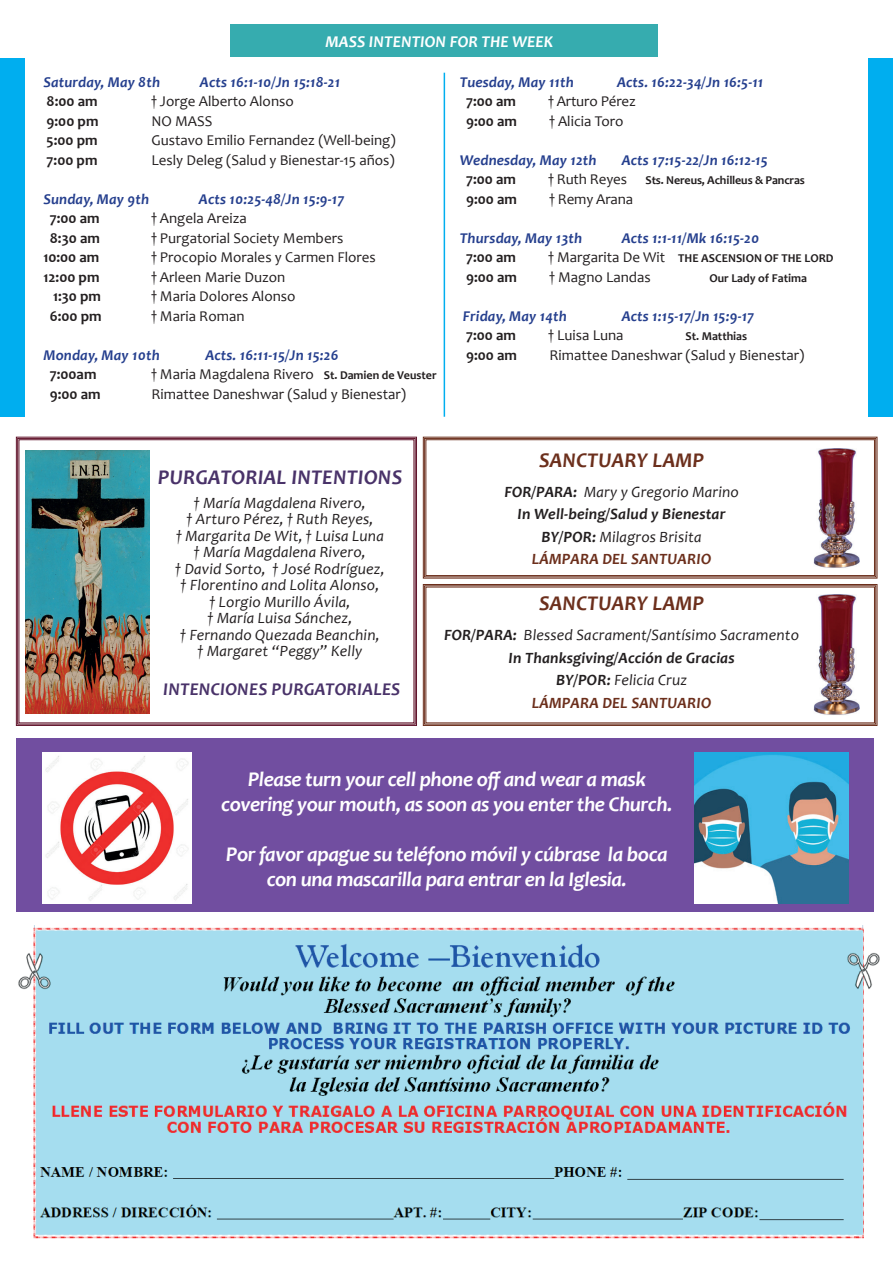
<style>
.page{position:relative;width:893px;height:1263px;background:#fff}
.page>*{position:absolute;margin:0;border:0;box-sizing:border-box;transform-origin:0 0}
.t1{font:italic 700 21px/25.2px "Candara";letter-spacing:-.02em;color:#fff;text-align:center}
.t2{font:italic 700 21px "Candara";letter-spacing:.01em;color:#6c2f1c}
.t3{font:italic 700 21px "Candara";letter-spacing:.01em;color:#493269}
.t4{font:italic 700 18px "Candara";letter-spacing:.01em;color:#493269}
.t5{font:italic 700 16.5px "Candara";color:#fff}
.t6{font:italic 15.75px/16.5px "Candara";letter-spacing:.01em;color:#231f20;text-align:center}
.t7{font:italic 700 15.75px/22.5px "Candara";letter-spacing:.01em;color:#231f20;text-align:center}
.t8{font:15px "Candara";color:#231f20}
.t9{font:italic 700 15px "Candara";letter-spacing:.01em;color:#253f8e}
.t10{font:700 15px "Candara";color:#231f20}
.t11{font:700 12px "Candara";color:#231f20}
.s1{font-weight:700;font-size:12px}
.s2{font-weight:400;font-size:15px}
.s3{font-weight:400}
.s4{color:#6c2f1c}
.s5{font-weight:700}
.s6{font-weight:700;color:#6c2f1c}
</style>
<div class="page">
<div style="left:230px;top:24px;width:427px;height:33px;background:#36acaf"></div>
<div style="left:0;top:59px;width:25px;height:358px;background:#00aeef"></div>
<div style="left:868px;top:59px;width:25px;height:358px;background:#00aeef"></div>
<hr style="left:444px;top:73px;width:1px;height:344px;background:#00aeef">
<svg style="left:16px;top:437px;width:401px;height:289px"></svg>
<div style="left:17px;top:438px;width:399px;height:287px;border:1px solid #61142b"></div>
<img style="left:26px;top:451px;width:124px;height:262px">
<div style="left:16px;top:738px;width:858px;height:174px;background:#714ea0"></div>
<img style="left:18px;top:926px;width:862px;height:313px">
<img style="left:694px;top:753px;width:154px;height:151px">
<img style="left:43px;top:753px;width:148px;height:151px">
<svg style="left:423px;top:437px;width:454px;height:141px"></svg>
<div style="left:424px;top:438px;width:452px;height:139px;border:1px solid #6c2f1c"></div>
<div style="left:426px;top:439px;width:449px;height:137px;border:1px solid #6c2f1c"></div>
<svg style="left:423px;top:584px;width:454px;height:142px"></svg>
<img style="left:804px;top:448px;width:64px;height:120px">
<img style="left:804px;top:595px;width:64px;height:120px">
<p class="t5" style="left:326px;top:31px;width:229px">MASS INTENTION FOR THE WEEK</p>
<p class="t9" style="left:43px;top:72px;width:118px">Saturday, May 8th</p>
<p class="t9" style="left:200px;top:72px;width:142px">Acts 16:1-10/Jn 15:18-21</p>
<p class="t10" style="left:47px;top:92px;width:52px">8:00 am</p>
<p class="t8" style="left:151px;top:92px;width:144px">† Jorge Alberto Alonso</p>
<p class="t10" style="left:47px;top:111px;width:53px">9:00 pm</p>
<p class="t8" style="left:151px;top:111px;width:63px">NO MASS</p>
<p class="t10" style="left:47px;top:131px;width:53px">5:00 pm</p>
<p class="t8" style="left:151px;top:131px;width:246px">Gustavo Emilio Fernandez (Well-being)</p>
<p class="t10" style="left:47px;top:150px;width:52px">7:00 pm</p>
<p class="t8" style="left:151px;top:150px;width:245px">Lesly Deleg (Salud y Bienestar-15 años)</p>
<p class="t9" style="left:43px;top:189px;width:107px">Sunday, May 9th</p>
<p class="t9" style="left:199px;top:189px;width:147px">Acts 10:25-48/Jn 15:9-17</p>
<p class="t10" style="left:50px;top:209px;width:51px">7:00 am</p>
<p class="t8" style="left:151px;top:209px;width:97px">† Angela Areiza</p>
<p class="t10" style="left:50px;top:228px;width:51px">8:30 am</p>
<p class="t8" style="left:151px;top:228px;width:193px">† Purgatorial Society Members</p>
<p class="t10" style="left:43px;top:248px;width:57px">10:00 am</p>
<p class="t8" style="left:151px;top:248px;width:226px">† Procopio Morales y Carmen Flores</p>
<p class="t10" style="left:43px;top:267px;width:58px">12:00 pm</p>
<p class="t8" style="left:151px;top:267px;width:136px">† Arleen Marie Duzon</p>
<p class="t10" style="left:53px;top:287px;width:49px">1:30 pm</p>
<p class="t8" style="left:151px;top:287px;width:146px">† Maria Dolores Alonso</p>
<p class="t10" style="left:50px;top:306px;width:53px">6:00 pm</p>
<p class="t8" style="left:151px;top:306px;width:95px">† Maria Roman</p>
<p class="t9" style="left:43px;top:345px;width:118px">Monday, May 10th</p>
<p class="t9" style="left:205px;top:345px;width:135px">Acts. 16:11-15/Jn 15:26</p>
<p class="t10" style="left:50px;top:365px;width:48px">7:00am</p>
<p class="t8" style="left:151px;top:365px;width:287px">† Maria Magdalena Rivero <span class="s1">St. Damien de Veuster</span></p>
<p class="t10" style="left:50px;top:384px;width:52px">9:00 am</p>
<p class="t8" style="left:151px;top:384px;width:256px">Rimattee Daneshwar (Salud y Bienestar)</p>
<p class="t9" style="left:460px;top:72px;width:116px">Tuesday, May 11th</p>
<p class="t9" style="left:617px;top:72px;width:148px">Acts. 16:22-34/Jn 16:5-11</p>
<p class="t10" style="left:466px;top:92px;width:51px">7:00 am</p>
<p class="t8" style="left:549px;top:92px;width:89px">† Arturo Pérez</p>
<p class="t10" style="left:466px;top:111px;width:52px">9:00 am</p>
<p class="t8" style="left:549px;top:111px;width:75px">† Alicia Toro</p>
<p class="t9" style="left:460px;top:150px;width:138px">Wednesday, May 12th</p>
<p class="t9" style="left:622px;top:150px;width:148px">Acts 17:15-22/Jn 16:12-15</p>
<p class="t10" style="left:466px;top:170px;width:51px">7:00 am</p>
<p class="t11" style="left:549px;top:173px;width:258px"><span class="s2">† Ruth Reyes</span> Sts. Nereus, Achilleus &amp; Pancras</p>
<p class="t10" style="left:466px;top:189px;width:52px">9:00 am</p>
<p class="t8" style="left:549px;top:189px;width:85px">† Remy Arana</p>
<p class="t9" style="left:460px;top:228px;width:124px">Thursday, May 13th</p>
<p class="t9" style="left:622px;top:228px;width:139px">Acts 1:1-11/Mk 16:15-20</p>
<p class="t10" style="left:466px;top:248px;width:51px">7:00 am</p>
<p class="t11" style="left:549px;top:251px;width:287px"><span class="s2">† Margarita De Wit</span> THE ASCENSION OF THE LORD</p>
<p class="t10" style="left:466px;top:267px;width:52px">9:00 am</p>
<p class="t8" style="left:549px;top:267px;width:103px">† Magno Landas</p>
<p class="t11" style="left:709px;top:270px;width:99px">Our Lady of Fatima</p>
<p class="t9" style="left:463px;top:306px;width:105px">Friday, May 14th</p>
<p class="t9" style="left:622px;top:306px;width:134px">Acts 1:15-17/Jn 15:9-17</p>
<p class="t10" style="left:466px;top:326px;width:51px">7:00 am</p>
<p class="t8" style="left:549px;top:326px;width:76px">† Luisa Luna</p>
<p class="t11" style="left:685px;top:329px;width:63px">St. Matthias</p>
<p class="t10" style="left:466px;top:345px;width:52px">9:00 am</p>
<p class="t8" style="left:549px;top:345px;width:256px">Rimattee Daneshwar (Salud y Bienestar)</p>
<h1 class="t3" style="left:158px;top:464px;width:246px">PURGATORIAL INTENTIONS</h1>
<p class="t6" style="left:176px;top:494px;width:211px">† María Magdalena Rivero,<br>† Arturo Pérez, † Ruth Reyes,<br>† Margarita De Wit, † Luisa Luna † María Magdalena Rivero,<br>† David Sorto, † José Rodríguez, † Florentino and Lolita Alonso,<br>† Lorgio Murillo Ávila,<br>† María Luisa Sánchez,<br>† Fernando Quezada Beanchin,<br>† Margaret “Peggy” Kelly</p>
<p class="t4" style="left:163px;top:678px;width:239px">INTENCIONES PURGATORIALES</p>
<h1 class="t2" style="left:539px;top:447px;width:167px">SANCTUARY LAMP</h1>
<p class="t7" style="left:504px;top:480px;width:236px">FOR/PARA: <span class="s3">Mary y Gregorio Marino<br></span>In Well-being/Salud y Bienestar<br>BY/POR: <span class="s3">Milagros Brisita<br></span><span class="s4">LÁMPARA DEL SANTUARIO</span></p>
<h1 class="t2" style="left:539px;top:590px;width:167px">SANCTUARY LAMP</h1>
<p class="t6" style="left:444px;top:623px;width:357px;line-height:22.5px"><span class="s5">FOR/PARA:</span> Blessed Sacrament/Santísimo Sacramento <span class="s5">In Thanksgiving/Acción de Gracias<br>BY/POR:</span> Felicia Cruz<br><span class="s6">LÁMPARA DEL SANTUARIO</span></p>
<h1 class="t1" style="left:221px;top:766px;width:453px">Please turn your cell phone off and wear a mask covering your mouth, as soon as you enter the Church.</h1>
<h1 class="t1" style="left:226px;top:841px;width:443px">Por favor apague su teléfono móvil y cúbrase la boca con una mascarilla para entrar en la Iglesia.</h1>
</div>
